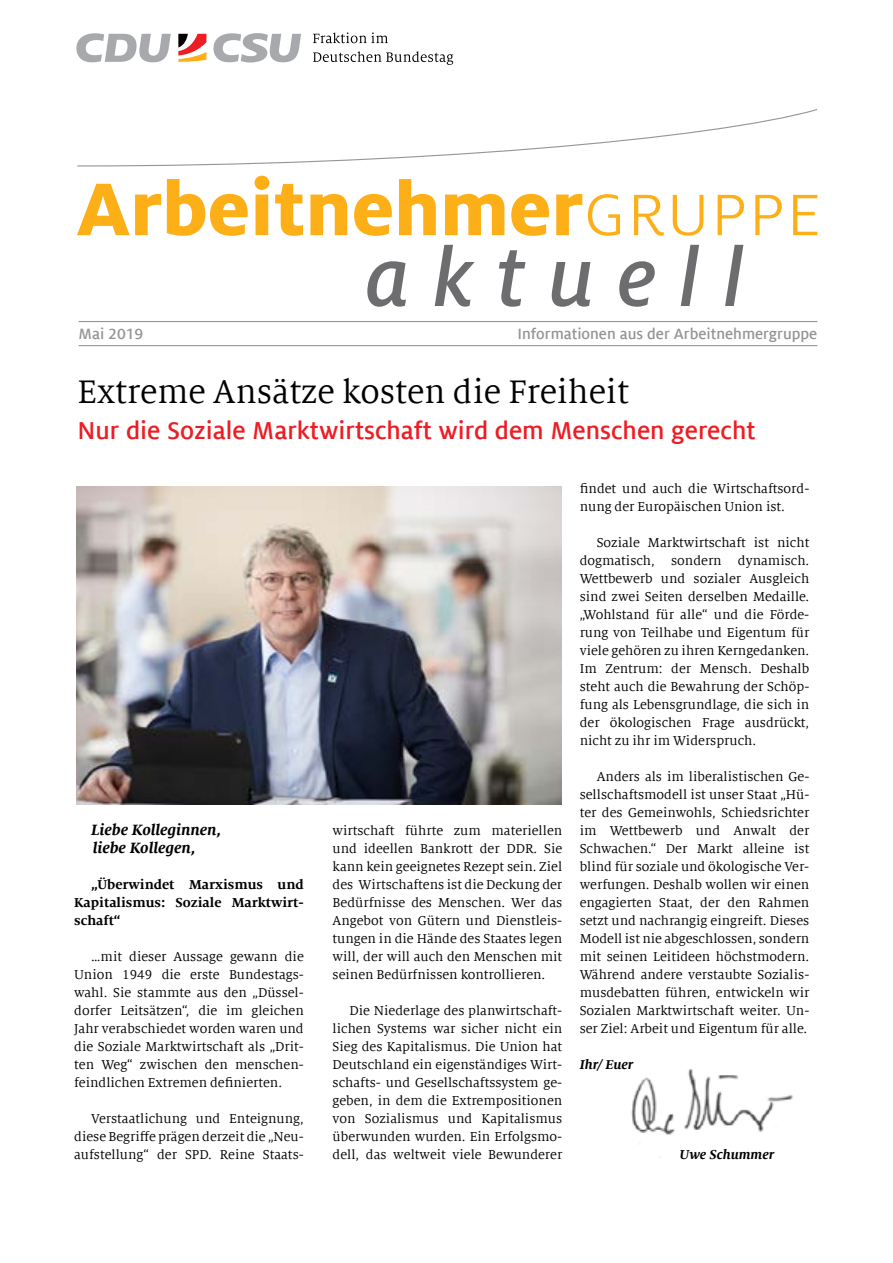
<style>
.page{position:relative;width:893px;height:1263px;background:#fff}
.page>*{position:absolute;margin:0;border:0;box-sizing:border-box;transform-origin:0 0}
.t1{font:36px "Milo Serif Offc";color:#000}
.t2{font:700 27px "Milo Sans Offc";color:#ed1d24}
.t3{font:700 16.5px "Milo Sans Offc";color:#939598}
.t4{font:italic 700 16.5px/18px "Milo Serif Offc";color:#000}
.t5{font:14.25px/18px "Milo Serif Offc";color:#000;text-align:justify}
.t6{font:700 14.25px/18px "Milo Serif Offc";color:#000;text-align:justify}
.t7{font:italic 700 14.25px "Milo Serif Offc";color:#000}
</style>
<div class="page">
<svg style="left:77px;top:109px;width:741px;height:58px"></svg>
<svg style="left:313px;top:51px;width:140px;height:14px"></svg>
<svg style="left:178px;top:34px;width:28px;height:28px"></svg>
<svg style="left:313px;top:32px;width:75px;height:11px"></svg>
<svg style="left:76px;top:33px;width:95px;height:29px"></svg>
<svg style="left:213px;top:33px;width:88px;height:30px"></svg>
<hr style="left:79px;top:321px;width:738px;height:1px;background:#939598">
<hr style="left:79px;top:345px;width:738px;height:1px;background:#939598">
<svg style="left:367px;top:245px;width:376px;height:62px"></svg>
<svg style="left:77px;top:176px;width:740px;height:60px"></svg>
<img style="left:77px;top:486px;width:484px;height:318px">
<img style="left:631px;top:1069px;width:162px;height:66px">
<p class="t3" style="left:79px;top:324px;width:66px">Mai 2019</p>
<p class="t3" style="left:517px;top:324px;width:301px">Informationen aus der Arbeitnehmergruppe</p>
<h1 class="t1" style="left:77px;top:373px;width:553px">Extreme Ansätze kosten die Freiheit</h1>
<h2 class="t2" style="left:77px;top:416px;width:680px">Nur die Soziale Marktwirtschaft wird dem Menschen gerecht</h2>
<p class="t4" style="left:91px;top:821px;width:132px">Liebe Kolleginnen, liebe Kollegen,</p>
<p class="t6" style="left:74px;top:876px;width:231px;text-indent:17px">„Überwindet Marxismus und Kapitalismus: Soziale Marktwirt&shy;schaft“</p>
<p class="t5" style="left:74px;top:948px;width:231px;text-indent:17px">…mit dieser Aussage gewann die Union 1949 die erste Bundestags&shy;wahl. Sie stammte aus den „Düssel&shy;dorfer Leitsätzen“, die im gleichen Jahr verabschiedet worden waren und die Soziale Marktwirtschaft als „Drit&shy;ten Weg“ zwischen den menschen&shy;feindlichen Extremen definierten.</p>
<p class="t5" style="left:74px;top:1110px;width:231px;text-indent:17px">Verstaatlichung und Enteignung, diese Begriffe prägen derzeit die „Neu&shy;aufstellung“ der SPD. Reine Staats-</p>
<p class="t5" style="left:333px;top:822px;width:231px">wirtschaft führte zum materiellen und ideellen Bankrott der DDR. Sie kann kein geeignetes Rezept sein. Ziel des Wirtschaftens ist die Deckung der Bedürfnisse des Menschen. Wer das Angebot von Gütern und Dienstleis&shy;tungen in die Hände des Staates legen will, der will auch den Menschen mit seinen Bedürfnissen kontrollieren.</p>
<p class="t5" style="left:333px;top:1002px;width:231px;text-indent:17px">Die Niederlage des planwirtschaft&shy;lichen Systems war sicher nicht ein Sieg des Kapitalismus. Die Union hat Deutschland ein eigenständiges Wirt&shy;schafts- und Gesellschaftssystem ge&shy;geben, in dem die Extrempositionen von Sozialismus und Kapitalismus überwunden wurden. Ein Erfolgsmo&shy;dell, das weltweit viele Bewunderer</p>
<p class="t5" style="left:580px;top:480px;width:231px">findet und auch die Wirtschaftsord&shy;nung der Europäischen Union ist.</p>
<p class="t5" style="left:580px;top:534px;width:231px;text-indent:17px">Soziale Marktwirtschaft ist nicht dogmatisch, sondern dynamisch.<br>Wettbewerb und sozialer Ausgleich sind zwei Seiten derselben Medaille. „Wohlstand für alle“ und die Förde&shy;rung von Teilhabe und Eigentum für viele gehören zu ihren Kerngedanken.<br>Im Zentrum: der Mensch. Deshalb steht auch die Bewahrung der Schöp&shy;fung als Lebensgrundlage, die sich in der ökologischen Frage ausdrückt, nicht zu ihr im Widerspruch.</p>
<p class="t5" style="left:580px;top:768px;width:231px;text-indent:17px">Anders als im liberalistischen Ge&shy;sellschaftsmodell ist unser Staat „Hü&shy;ter des Gemeinwohls, Schiedsrichter im Wettbewerb und Anwalt der Schwachen.“ Der Markt alleine ist blind für soziale und ökologische Ver&shy;werfungen. Deshalb wollen wir einen engagierten Staat, der den Rahmen setzt und nachrangig eingreift. Dieses Modell ist nie abgeschlossen, sondern mit seinen Leitideen höchstmodern.<br>Während andere verstaubte Sozialis&shy;musdebatten führen, entwickeln wir Sozialen Marktwirtschaft weiter. Un&shy;ser Ziel: Arbeit und Eigentum für alle.</p>
<p class="t7" style="left:580px;top:1057px;width:55px">Ihr/ Euer</p>
<p class="t7" style="left:680px;top:1147px;width:96px">Uwe Schummer</p>
</div>
